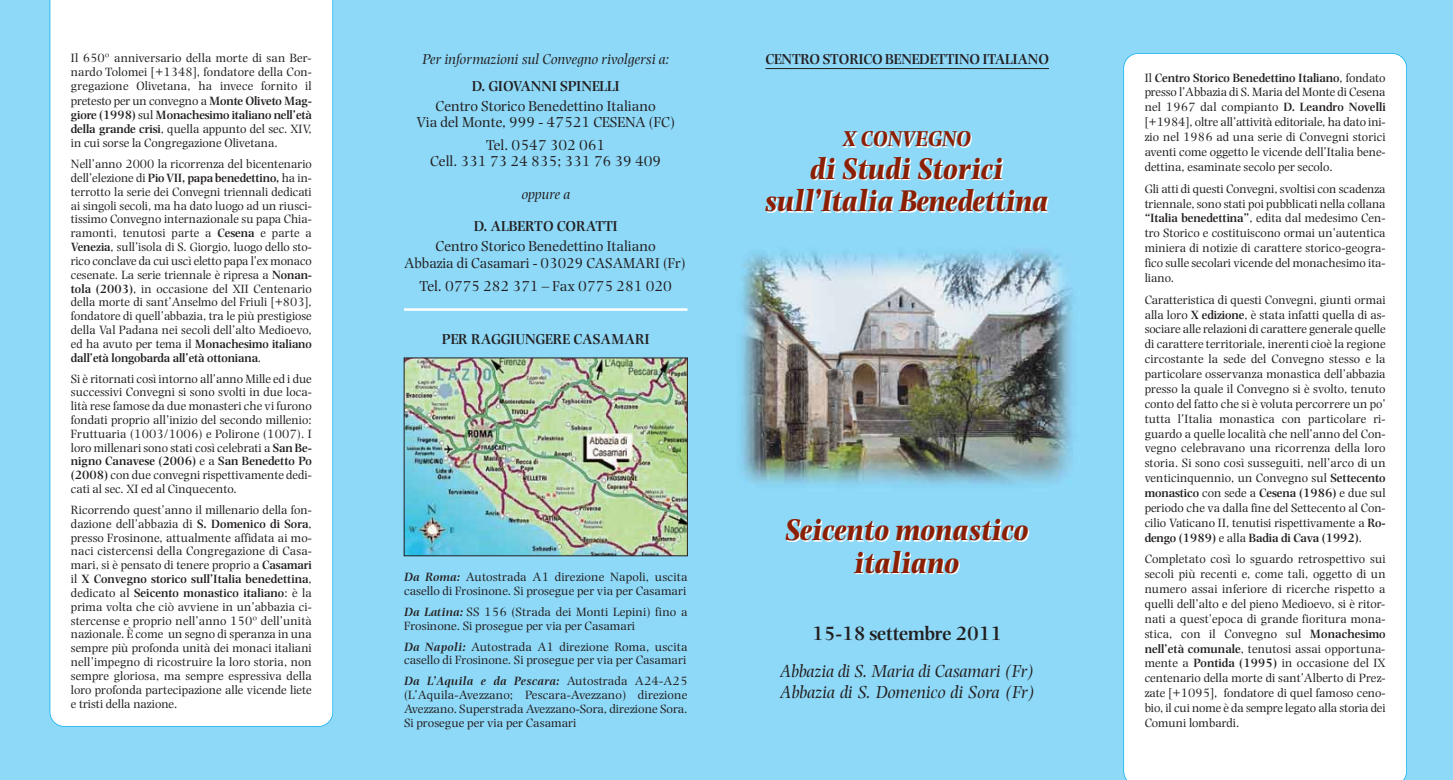
<style>
.page{position:relative;width:1453px;height:780px;background:#8ed8f8}
.page>*{position:absolute;margin:0;border:0;box-sizing:border-box;transform-origin:0 0}
.t1{font:italic 700 31.25px/32.5px "Photina";color:#8b1f04;text-align:center;scale:.9 1}
.t2{font:italic 700 22.5px "Photina";color:#8b1f04;scale:.9 1}
.t3{font:600 20px "Photina";color:#231f20}
.t4{font:italic 18.12px/21.8px "Photina";color:#231f20}
.t5{font:15px/16.2px "Photina";color:#231f20;text-align:center}
.t6{font:600 15px "Photina";color:#231f20}
.t7{font:italic 15px "Photina";color:#231f20}
.t8{font:12.5px/13.8px "Photina";color:#231f20;text-align:justify}
.s1{font-weight:600}
.s2{font-weight:600;font-style:italic}
</style>
<div class="page">
<img style="left:49px;top:67px;width:1024px;height:660px">
<div style="left:1123px;top:53px;width:284px;height:727px;background:#fff"></div>
<svg style="left:767px;top:190px;width:282px;height:23px"></svg>
<svg style="left:812px;top:158px;width:191px;height:22px"></svg>
<svg style="left:843px;top:132px;width:129px;height:16px"></svg>
<svg style="left:855px;top:552px;width:105px;height:22px"></svg>
<svg style="left:787px;top:520px;width:242px;height:22px"></svg>
<div style="left:50px;top:0;width:283px;height:726px;background:#fff"></div>
<hr style="left:765px;top:68px;width:284px;height:1px;background:#231f20">
<img style="left:406px;top:360px;width:279px;height:194px">
<hr style="left:404px;top:308px;width:283px;height:3px;background:#fff">
<p class="t8" style="left:71px;top:52px;width:242px;line-height:14.2px">Il 650º anniversario della morte di san Ber&shy;nardo Tolomei [+1348], fondatore della Con&shy;gregazione Olivetana, ha invece fornito il pretesto per un convegno a <span class="s1">Monte Oliveto Mag&shy;giore (1998)</span> sul <span class="s1">Monachesimo italiano nell’età della grande crisi</span>, quella appunto del sec. XIV, in cui sorse la Congregazione Olivetana.</p>
<p class="t8" style="left:71px;top:158px;width:242px">Nell’anno 2000 la ricorrenza del bicentenario dell’elezione di <span class="s1">Pio VII, papa benedettino,</span> ha in&shy;terrotto la serie dei Convegni triennali dedicati ai singoli secoli, ma ha dato luogo ad un riusci&shy;tissimo Convegno internazionale su papa Chia&shy;ramonti, tenutosi parte a <span class="s1">Cesena</span> e parte a <span class="s1">Venezia</span>, sull’isola di S. Giorgio, luogo dello sto&shy;rico conclave da cui uscì eletto papa l’ex monaco cesenate. La serie triennale è ripresa a <span class="s1">Nonan&shy;tola (2003)</span>, in occasione del XII Centenario della morte di sant’Anselmo del Friuli [+803], fondatore di quell’abbazia, tra le più prestigiose della Val Padana nei secoli dell’alto Medioevo, ed ha avuto per tema il <span class="s1">Monachesimo italiano dall’età longobarda all’età ottoniana</span>.</p>
<p class="t8" style="left:71px;top:372px;width:242px">Si è ritornati così intorno all’anno Mille ed i due successivi Convegni si sono svolti in due loca&shy;lità rese famose da due monasteri che vi furono fondati proprio all’inizio del secondo millenio:<br>Fruttuaria (1003/1006) e Polirone (1007). I loro millenari sono stati così celebrati a <span class="s1">San Be&shy;nigno Canavese (2006)</span> e a <span class="s1">San Benedetto Po (2008)</span> con due convegni rispettivamente dedi&shy;cati al sec. XI ed al Cinquecento.</p>
<p class="t8" style="left:71px;top:504px;width:242px">Ricorrendo quest’anno il millenario della fon&shy;dazione dell’abbazia di <span class="s1">S. Domenico di Sora</span>, presso Frosinone, attualmente affidata ai mo&shy;naci cistercensi della Congregazione di Casa&shy;mari, si è pensato di tenere proprio a <span class="s1">Casamari </span>il <span class="s1">X Convegno storico sull’Italia benedettina</span>, dedicato al <span class="s1">Seicento monastico italiano</span>: è la prima volta che ciò avviene in un’abbazia ci&shy;stercense e proprio nell’anno 150º dell’unità nazionale. È come un segno di speranza in una sempre più profonda unità dei monaci italiani nell’impegno di ricostruire la loro storia, non sempre gloriosa, ma sempre espressiva della loro profonda partecipazione alle vicende liete e tristi della nazione.</p>
<p class="t7" style="left:422px;top:53px;width:249px">Per informazioni sul Convegno rivolgersi a:</p>
<p class="t6" style="left:472px;top:80px;width:149px">D. GIOVANNI SPINELLI</p>
<p class="t5" style="left:417px;top:98px;width:260px">Centro Storico Benedettino Italiano<br>Via del Monte, 999 - 47521 CESENA (FC)</p>
<p class="t5" style="left:430px;top:138px;width:233px">Tel. 0547 302 061<br>Cell. 331 73 24 835; 331 76 39 409</p>
<p class="t7" style="left:521px;top:188px;width:50px">oppure a</p>
<p class="t6" style="left:474px;top:221px;width:145px">D. ALBERTO CORATTI</p>
<p class="t5" style="left:404px;top:239px;width:283px">Centro Storico Benedettino Italiano<br>Abbazia di Casamari - 03029 CASAMARI (Fr)</p>
<p class="t5" style="left:420px;top:279px;width:254px">Tel. 0775 282 371 – Fax 0775 281 020</p>
<p class="t6" style="left:442px;top:333px;width:209px">PER RAGGIUNGERE CASAMARI</p>
<p class="t8" style="left:404px;top:571px;width:285px"><span class="s2">Da Roma:</span> Autostrada A1 direzione Napoli, uscita casello di Frosinone. Si prosegue per via per Casamari</p>
<p class="t8" style="left:404px;top:606px;width:285px"><span class="s2">Da Latina:</span> SS 156 (Strada dei Monti Lepini) fino a<br>Frosinone. Si prosegue per via per Casamari</p>
<p class="t8" style="left:404px;top:640px;width:285px"><span class="s2">Da Napoli:</span> Autostrada A1 direzione Roma, uscita casello di Frosinone. Si prosegue per via per Casamari</p>
<p class="t8" style="left:404px;top:675px;width:285px"><span class="s2">Da L’Aquila e da Pescara:</span> Autostrada A24-A25 (L’Aquila-Avezzano; Pescara-Avezzano) direzione Avezzano. Superstrada Avezzano-Sora, direzione Sora.<br>Si prosegue per via per Casamari</p>
<p class="t6" style="left:765px;top:53px;width:285px">CENTRO STORICO BENEDETTINO ITALIANO</p>
<h2 class="t2" style="left:843px;top:130px;width:144px">X CONVEGNO</h2>
<h1 class="t1" style="left:765px;top:154px;width:317px">di Studi Storici sull’Italia Benedettina</h1>
<h1 class="t1" style="left:785px;top:516px;width:272px">Seicento monastico italiano</h1>
<h3 class="t3" style="left:812px;top:625px;width:191px">15-18 settembre 2011</h3>
<h3 class="t4" style="left:780px;top:661px;width:257px">Abbazia di S. Maria di Casamari (Fr)<br>Abbazia di S. Domenico di Sora (Fr)</h3>
<p class="t8" style="left:1144px;top:71px;width:242px;line-height:14.9px">Il <span class="s1">Centro Storico Benedettino Italiano</span>, fondato presso l’Abbazia di S. Maria del Monte di Cesena nel 1967 dal compianto <span class="s1">D. Leandro Novelli </span>[+1984], oltre all’attività editoriale, ha dato ini&shy;zio nel 1986 ad una serie di Convegni storici aventi come oggetto le vicende dell’Italia bene&shy;dettina, esaminate secolo per secolo.</p>
<p class="t8" style="left:1144px;top:182px;width:242px;line-height:14.9px">Gli atti di questi Convegni, svoltisi con scadenza triennale, sono stati poi pubblicati nella collana <span class="s1">“Italia benedettina”</span>, edita dal medesimo Cen&shy;tro Storico e costituiscono ormai un’autentica miniera di notizie di carattere storico-geogra&shy;fico sulle secolari vicende del monachesimo ita&shy;liano.</p>
<p class="t8" style="left:1144px;top:293px;width:242px;line-height:14.9px">Caratteristica di questi Convegni, giunti ormai alla loro <span class="s1">X edizione</span>, è stata infatti quella di as&shy;sociare alle relazioni di carattere generale quelle di carattere territoriale, inerenti cioè la regione circostante la sede del Convegno stesso e la particolare osservanza monastica dell’abbazia presso la quale il Convegno si è svolto, tenuto conto del fatto che si è voluta percorrere un po’ tutta l’Italia monastica con particolare ri&shy;guardo a quelle località che nell’anno del Con&shy;vegno celebravano una ricorrenza della loro storia. Si sono così susseguiti, nell’arco di un venticinquennio, un Convegno sul <span class="s1">Settecento monastico</span> con sede a <span class="s1">Cesena (1986)</span> e due sul periodo che va dalla fine del Settecento al Con&shy;cilio Vaticano II, tenutisi rispettivamente a <span class="s1">Ro&shy;dengo (1989)</span> e alla <span class="s1">Badia di Cava (1992)</span>.</p>
<p class="t8" style="left:1144px;top:552px;width:242px;line-height:14.9px">Completato così lo sguardo retrospettivo sui secoli più recenti e, come tali, oggetto di un numero assai inferiore di ricerche rispetto a quelli dell’alto e del pieno Medioevo, si è ritor&shy;nati a quest’epoca di grande fioritura mona&shy;stica, con il Convegno sul <span class="s1">Monachesimo nell’età comunale</span>, tenutosi assai opportuna&shy;mente a <span class="s1">Pontida (1995)</span> in occasione del IX centenario della morte di sant’Alberto di Prez&shy;zate [+1095], fondatore di quel famoso ceno&shy;bio, il cui nome è da sempre legato alla storia dei Comuni lombardi.</p>
</div>
